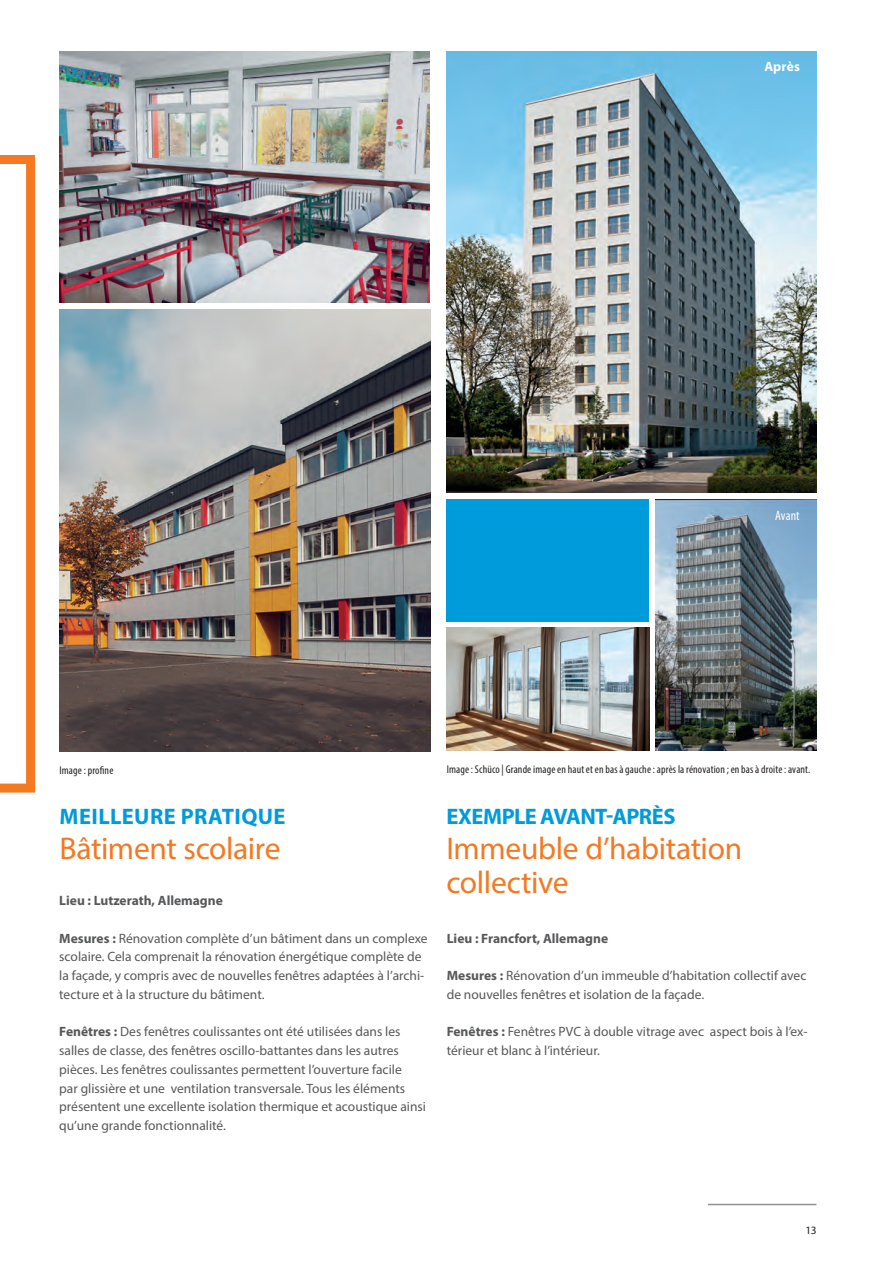
<style>
.page{position:relative;width:893px;height:1263px;background:#fff}
.page>*{position:absolute;margin:0;border:0;box-sizing:border-box;transform-origin:0 0}
.Headline_21_reg{font:31.5px/34.5px "Myriad Pro";letter-spacing:-.01em;color:#f47921}
.Headline_15{font:700 22.5px "Myriad Pro";letter-spacing:-.01em;color:#009bdb}
.Headline_15-2{font:700 22.5px "Myriad Pro";letter-spacing:.02em;color:#009bdb}
.Fliesstext{font:13.5px/18.8px "Myriad Pro";color:#57585a}
.Fliesstext-2{font:700 13.5px "Myriad Pro";color:#57585a}
.Bildnachweis{font:condensed 13.5px "Myriad Pro";letter-spacing:.005em;color:#fff}
.Bildnachweis-2{font:700 13.5px "Myriad Pro";letter-spacing:.01em;color:#fff}
.Bildnachweis-3{font:condensed 11.25px "Myriad Pro";letter-spacing:.015em;color:#231f20}
.t1{font:11.25px "Myriad Pro";color:#231f20}
.s1{font-weight:700}
</style>
<div class="page">
<hr style="left:708px;top:1204px;width:108px;height:1px;background:#8e9294">
<svg style="left:0;top:155px;width:35px;height:637px"></svg>
<img style="left:60px;top:309px;width:370px;height:442px">
<img style="left:60px;top:51px;width:369px;height:251px">
<img style="left:447px;top:51px;width:370px;height:441px">
<img style="left:656px;top:500px;width:160px;height:251px">
<img style="left:447px;top:628px;width:203px;height:123px">
<div style="left:446px;top:500px;width:203px;height:122px;background:#009bdb"></div>
<p class="Bildnachweis-2" style="left:764px;top:58px;width:37px">Après</p>
<p class="Bildnachweis" style="left:775px;top:507px;width:26px">Avant</p>
<p class="Bildnachweis-3" style="left:60px;top:763px;width:55px">Image : profine</p>
<p class="Bildnachweis-3" style="left:447px;top:763px;width:365px">Image : Schüco | Grande image en haut et en bas à gauche : après la rénovation ; en bas à droite : avant.</p>
<p class="Headline_15-2" style="left:60px;top:802px;width:228px">MEILLEURE PRATIQUE</p>
<p class="Headline_21_reg" style="left:60px;top:830px;width:222px">Bâtiment scolaire</p>
<p class="Fliesstext-2" style="left:59px;top:892px;width:165px">Lieu : Lutzerath, Allemagne</p>
<p class="Fliesstext" style="left:59px;top:928px;width:370px"><span class="s1">Mesures :</span> Rénovation complète d’un bâtiment dans un complexe scolaire. Cela comprenait la rénovation énergétique complète de la façade, y compris avec de nouvelles fenêtres adaptées à l’archi&shy;tecture et à la structure du bâtiment.</p>
<p class="Fliesstext" style="left:59px;top:1022px;width:368px"><span class="s1">Fenêtres :</span> Des fenêtres coulissantes ont été utilisées dans les salles de classe, des fenêtres oscillo-battantes dans les autres pièces. Les fenêtres coulissantes permettent l’ouverture facile<br>par glissière et une ventilation transversale. Tous les éléments présentent une excellente isolation thermique et acoustique ainsi qu’une grande fonctionnalité.</p>
<p class="Headline_15" style="left:446px;top:802px;width:231px">EXEMPLE AVANT-APRÈS</p>
<p class="Headline_21_reg" style="left:446px;top:830px;width:297px">Immeuble d’habitation collective</p>
<p class="Fliesstext-2" style="left:447px;top:929px;width:163px">Lieu : Francfort, Allemagne</p>
<p class="Fliesstext" style="left:447px;top:966px;width:361px"><span class="s1">Mesures :</span> Rénovation d’un immeuble d’habitation collectif avec de nouvelles fenêtres et isolation de la façade.</p>
<p class="Fliesstext" style="left:447px;top:1022px;width:362px"><span class="s1">Fenêtres :</span> Fenêtres PVC à double vitrage avec aspect bois à l’ex&shy;térieur et blanc à l’intérieur.</p>
<p class="t1" style="left:805px;top:1223px;width:12px">13</p>
</div>
